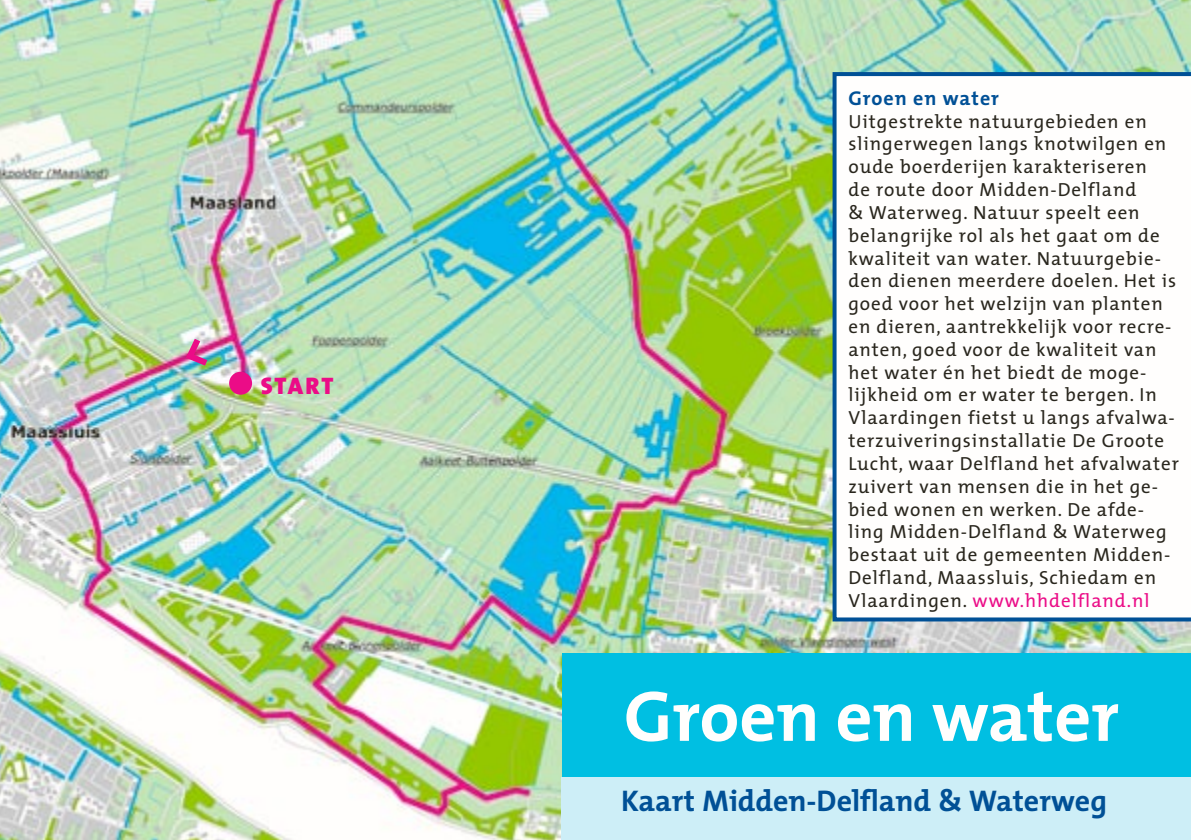
<style>
.page{position:relative;width:1191px;height:840px;background:#fff}
.page>*{position:absolute;margin:0;border:0;box-sizing:border-box;transform-origin:0 0}
.t1{font:700 72px "The Mix";color:#fffefd}
.t2{font:700 30px "The Mix";color:#005096}
.t3{font:900 24px "The Mix";letter-spacing:.075em;color:#eb0c87}
.t4{font:700 20px "The Mix";letter-spacing:.05em;color:#005096}
.t5{font:19px/22.8px "The Mix";letter-spacing:.05em;color:#29261d}
.s1{color:#eb0c87}
</style>
<div class="page">
<img style="left:0;top:0;width:1191px;height:839px">
<div style="left:229px;top:371px;width:23px;height:23px;background:#eb0c87;border-radius:50%"></div>
<svg style="left:182px;top:332px;width:32px;height:38px"></svg>
<div style="left:562px;top:653px;width:629px;height:123px;background:#00bfe2"></div>
<div style="left:561px;top:776px;width:630px;height:63px;background:#cdeef7"></div>
<svg style="left:832px;top:72px;width:359px;height:549px"></svg>
<p class="t3" style="left:261px;top:365px;width:74px">START</p>
<p class="t4" style="left:848px;top:81px;width:152px">Groen en water</p>
<p class="t5" style="left:848px;top:109px;width:332px">Uitgestrekte natuurgebieden en slingerwegen langs knotwilgen en oude boerderijen karakteriseren<br>de route door Midden-Delfland<br>&amp; Waterweg. Natuur speelt een belang- rijke rol als het gaat om de kwaliteit van water. Natuurgebie&shy;den dienen meerdere doelen. Het is goed voor het welzijn van planten en dieren, aantrekkelijk voor recre&shy;anten, goed voor de kwaliteit van het water én het biedt de moge&shy;lijkheid om er water te bergen. In Vlaardingen fietst u langs afvalwa&shy;terzuiveringsinstallatie De Groote Lucht, waar Delfland het afvalwater zuivert van mensen die in het ge&shy;bied wonen en werken. De afde&shy;ling Midden-Delfland &amp; Waterweg bestaat uit de gemeenten Midden-Delfland, Maassluis, Schiedam en Vlaardingen. <span class="s1">www.hhdelfland.nl</span></p>
<h1 class="t1" style="left:624px;top:655px;width:497px">Groen en water</h1>
<h2 class="t2" style="left:621px;top:774px;width:487px">Kaart Midden-Delfland &amp; Waterweg</h2>
</div>
